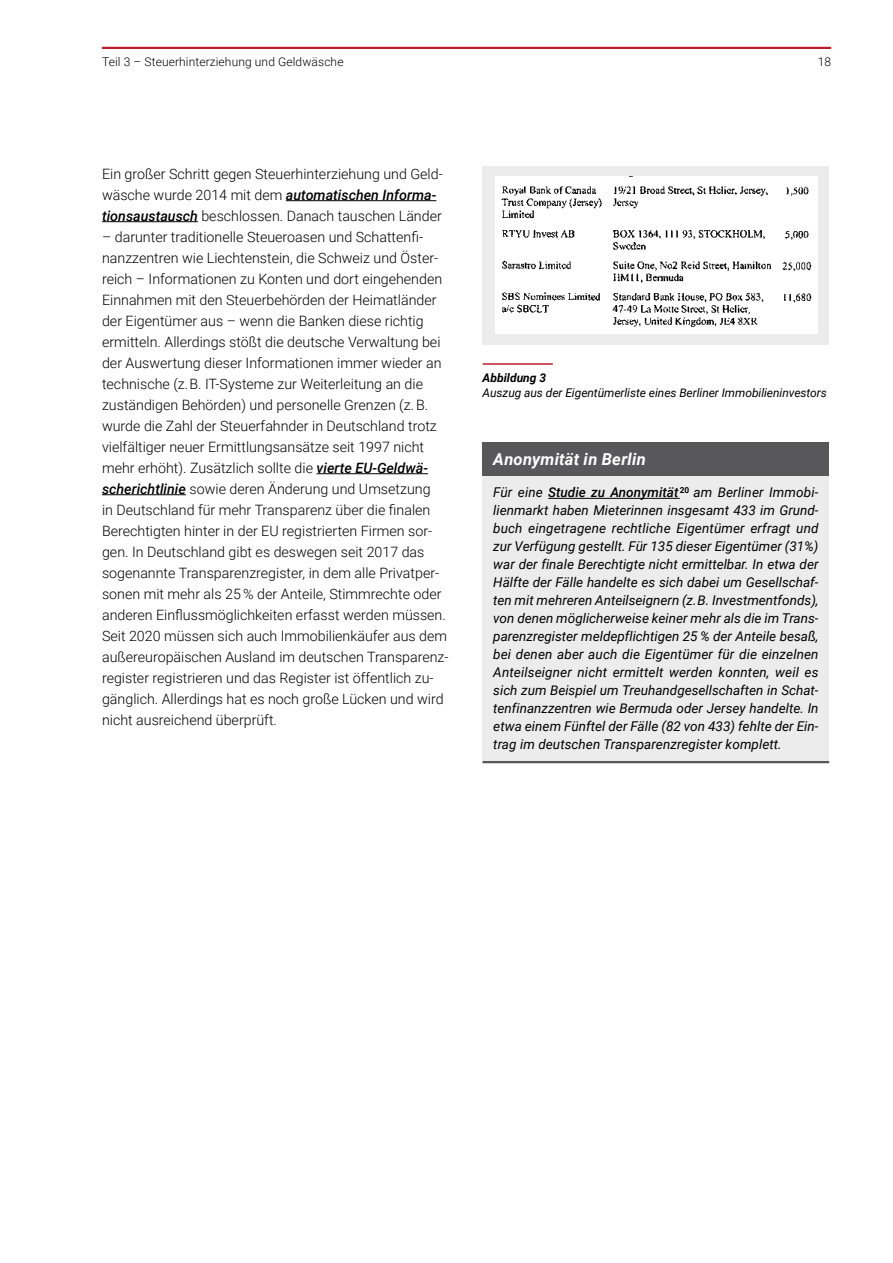
<style>
.page{position:relative;width:893px;height:1263px;background:#fff}
.page>*{position:absolute;margin:0;border:0;box-sizing:border-box;transform-origin:0 0}
.t1{font:italic 700 16.5px "Roboto";letter-spacing:.015em;color:#fff}
.t2{font:300 14.25px/21px "Roboto";color:#000}
.t3{font:italic 13.5px/18px "Roboto";letter-spacing:.005em;color:#000;text-align:justify}
.t4{font:italic 12px "Roboto";letter-spacing:-.005em;color:#000}
.t5{font:300 12px "Roboto";letter-spacing:.01em;color:#000}
.t6{font:italic 700 12px "Roboto";color:#000}
.s1{font-weight:500;font-style:italic}
.s2{font-weight:500}
</style>
<div class="page">
<hr style="left:102px;top:47px;width:729px;height:2px;background:#be1d2c">
<hr style="left:286px;top:200px;width:150px;height:1px;background:#000">
<hr style="left:102px;top:221px;width:96px;height:1px;background:#000">
<hr style="left:316px;top:473px;width:112px;height:1px;background:#000">
<hr style="left:102px;top:494px;width:84px;height:1px;background:#000">
<div style="left:483px;top:442px;width:346px;height:34px;background:#58585a"></div>
<div style="left:483px;top:476px;width:346px;height:286px;background:#ececec"></div>
<hr style="left:483px;top:761px;width:346px;height:2px;background:#58585a">
<hr style="left:548px;top:498px;width:132px;height:1px;background:#000">
<hr style="left:483px;top:363px;width:70px;height:2px;background:#be1d2c">
<div style="left:483px;top:166px;width:346px;height:178px;background:#ececec"></div>
<img style="left:495px;top:176px;width:280px;height:158px">
<img style="left:775px;top:176px;width:42px;height:158px">
<p class="t5" style="left:102px;top:54px;width:243px">Teil 3 – Steuerhinterziehung und Geldwäsche</p>
<p class="t5" style="left:818px;top:54px;width:15px">18</p>
<p class="t2" style="left:102px;top:163px;width:342px">Ein großer Schritt gegen Steuerhinterziehung und Geld&shy;wäsche wurde 2014 mit dem <span class="s1">automatischen Informa&shy;tionsaustausch</span> beschlossen. Danach tauschen Länder</p>
<p class="t2" style="left:102px;top:226px;width:348px">– darunter traditionelle Steueroasen und Schattenfi&shy;nanzzentren wie Liechtenstein, die Schweiz und Öster&shy;reich – Informationen zu Konten und dort eingehenden Einnahmen mit den Steuerbehörden der Heimatländer der Eigentümer aus – wenn die Banken diese richtig ermitteln. Allerdings stößt die deutsche Verwaltung bei der Auswertung dieser Informationen immer wieder an technische (z. B. IT-Systeme zur Weiterleitung an die zuständigen Behörden) und personelle Grenzen (z. B. wurde die Zahl der Steuerfahnder in Deutschland trotz vielfältiger neuer Ermittlungsansätze seit 1997 nicht mehr erhöht). Zusätzlich sollte die <span class="s1">vierte EU-Geldwä&shy;scherichtlinie</span> sowie deren Änderung und Umsetzung<br>in Deutschland für mehr Transparenz über die finalen Berechtigten hinter in der EU registrierten Firmen sor&shy;gen. In Deutschland gibt es deswegen seit 2017 das sogenannte Transparenzregister, in dem alle Privatper&shy;sonen mit mehr als 25 % der Anteile, Stimmrechte oder anderen Einflussmöglichkeiten erfasst werden müssen.<br>Seit 2020 müssen sich auch Immobilienkäufer aus dem außereuropäischen Ausland im deutschen Transparenz&shy;register registrieren und das Register ist öffentlich zu&shy;gänglich. Allerdings hat es noch große Lücken und wird nicht ausreichend überprüft.</p>
<p class="t6" style="left:483px;top:369px;width:65px">Abbildung 3</p>
<p class="t4" style="left:483px;top:384px;width:346px">Auszug aus der Eigentümerliste eines Berliner Immobilieninvestors</p>
<p class="t1" style="left:493px;top:448px;width:154px">Anonymität in Berlin</p>
<p class="t3" style="left:493px;top:483px;width:327px">Für eine <span class="s2">Studie zu Anonymität</span> <sup>20</sup> am Berliner Immobi&shy;lienmarkt haben Mieterinnen insgesamt 433 im Grund&shy;buch eingetragene rechtliche Eigentümer erfragt und zur Verfügung gestellt. Für 135 dieser Eigentümer (31%) war der finale Berechtigte nicht ermittelbar. In etwa der Hälfte der Fälle handelte es sich dabei um Gesellschaf&shy;ten mit mehreren Anteilseignern (z. B. Investmentfonds), von denen möglicherweise keiner mehr als die im Trans&shy;parenzregister meldepflichtigen 25 % der Anteile besaß, bei denen aber auch die Eigentümer für die einzelnen Anteilseigner nicht ermittelt werden konnten, weil es sich zum Beispiel um Treuhandgesellschaften in Schat&shy;tenfinanzzentren wie Bermuda oder Jersey handelte. In etwa einem Fünftel der Fälle (82 von 433) fehlte der Ein&shy;trag im deutschen Transparenzregister komplett.</p>
</div>
